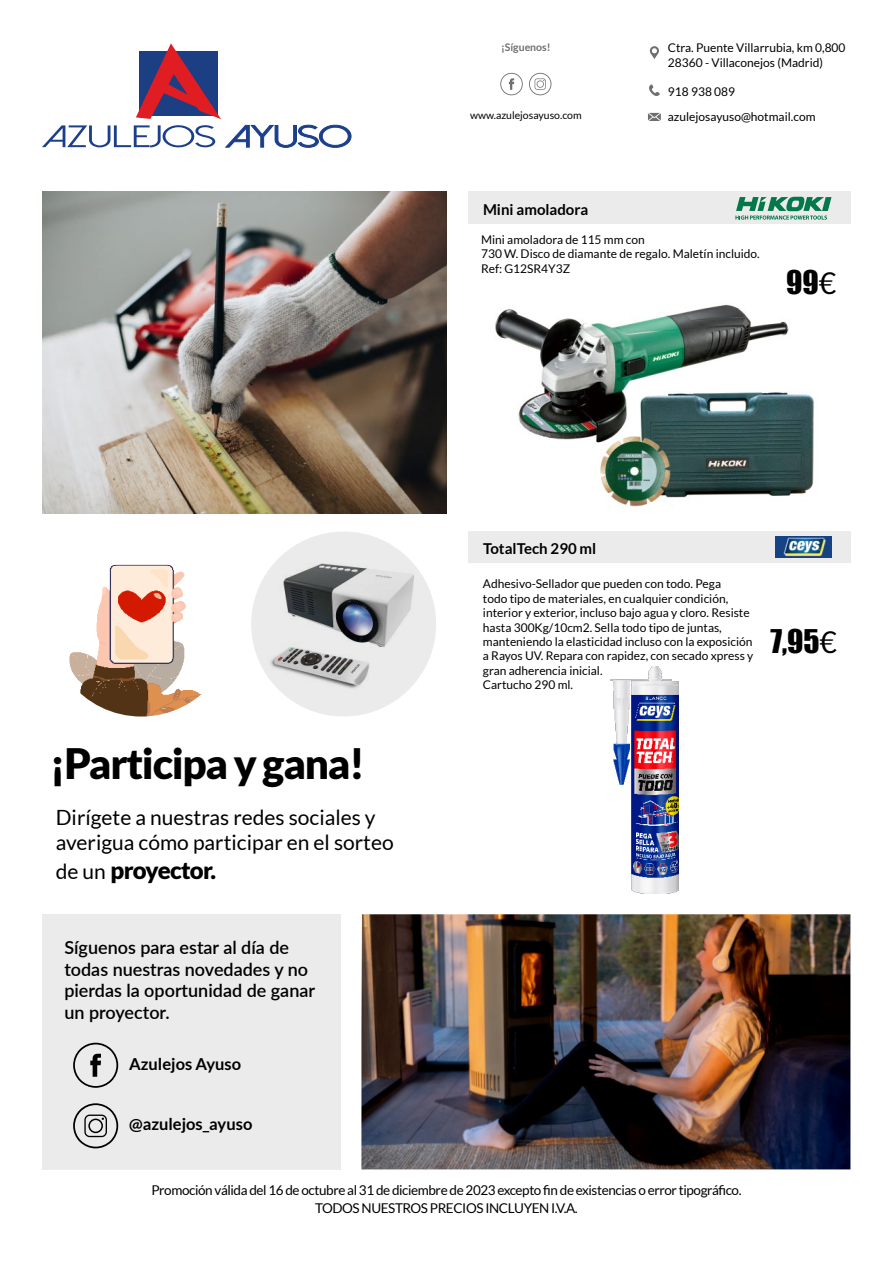
<style>
.page{position:relative;width:893px;height:1263px;background:#fff}
.page>*{position:absolute;margin:0;border:0;box-sizing:border-box;transform-origin:0 0}
.t1{font:900 42px "Lato";letter-spacing:-.03em;color:#000}
.t2{font:30px "Impact";color:#000}
.t3{font:900 24px "Lato";letter-spacing:-.03em;color:#000}
.t4{font:21px/25.2px "Lato";color:#000}
.t5{font:600 18px/21.6px "Lato";color:#000}
.t6{font:700 16.5px "Lato";color:#000}
.t7{font:700 15px "Lato";color:#000}
.t8{font:13.5px/18px "Lato";letter-spacing:-.03em;color:#000;text-align:center}
.t9{font:12px/14.4px "Lato";color:#000}
.t10{font:10.5px "Lato";color:#000}
.t11{font:700 10.5px "Lato";color:#706f6f}
.s1{font-family:"Lato"}
.s2{font-weight:400;font-size:21px}
</style>
<div class="page">
<div style="left:251px;top:531px;width:185px;height:185px;background:#ebebeb;border-radius:50%"></div>
<img style="left:256px;top:564px;width:169px;height:126px">
<img style="left:42px;top:191px;width:404px;height:323px">
<div style="left:43px;top:914px;width:298px;height:255px;background:#ebebeb"></div>
<img style="left:69px;top:565px;width:133px;height:151px">
<div style="left:468px;top:531px;width:382px;height:32px;background:#ebebeb"></div>
<div style="left:468px;top:191px;width:382px;height:33px;background:#ebebeb"></div>
<img style="left:495px;top:304px;width:319px;height:203px">
<img style="left:610px;top:666px;width:68px;height:228px">
<img style="left:361px;top:914px;width:489px;height:255px">
<img style="left:775px;top:536px;width:56px;height:22px">
<svg style="left:735px;top:197px;width:96px;height:23px"></svg>
<svg style="left:73px;top:1043px;width:45px;height:45px"></svg>
<svg style="left:73px;top:1103px;width:45px;height:45px"></svg>
<svg style="left:649px;top:84px;width:11px;height:12px"></svg>
<svg style="left:650px;top:46px;width:9px;height:13px"></svg>
<svg style="left:648px;top:113px;width:13px;height:8px"></svg>
<svg style="left:500px;top:73px;width:23px;height:22px"></svg>
<svg style="left:529px;top:73px;width:22px;height:22px"></svg>
<svg style="left:42px;top:43px;width:310px;height:105px"></svg>
<p class="t11" style="left:501px;top:42px;width:51px">¡Síguenos!</p>
<p class="t10" style="left:470px;top:110px;width:113px">www.azulejosayuso.com</p>
<p class="t7" style="left:483px;top:201px;width:107px">Mini amoladora</p>
<p class="t9" style="left:668px;top:41px;width:179px">Ctra. Puente Villarrubia, km 0,800</p>
<p class="t9" style="left:668px;top:55px;width:157px">28360 - Villaconejos (Madrid)</p>
<p class="t9" style="left:668px;top:84px;width:69px">918 938 089</p>
<p class="t9" style="left:668px;top:109px;width:149px">azulejosayuso@hotmail.com</p>
<p class="t9" style="left:481px;top:232px;width:280px">Mini amoladora de 115 mm con<br>730 W. Disco de diamante de regalo. Maletín incluido.<br>Ref: G12SR4Y3Z</p>
<h2 class="t2" style="left:786px;top:259px;width:51px">99<span class="s1">€</span></h2>
<p class="t7" style="left:483px;top:540px;width:115px">TotalTech 290 ml</p>
<p class="t9" style="left:483px;top:577px;width:272px">Adhesivo-Sellador que pueden con todo. Pega<br>todo tipo de materiales, en cualquier condición, interior y exterior, incluso bajo agua y cloro. Resiste hasta 300Kg/10cm2. Sella todo tipo de juntas, manteniendo la elasticidad incluso con la exposición a Rayos UV. Repara con rapidez, con secado xpress y gran adherencia inicial.<br>Cartucho 290 ml.</p>
<h2 class="t2" style="left:770px;top:617px;width:68px">7,95<span class="s1">€</span></h2>
<h1 class="t1" style="left:50px;top:739px;width:316px">¡Participa y gana!</h1>
<h3 class="t4" style="left:56px;top:804px;width:339px">Dirígete a nuestras redes sociales y averigua cómo participar en el sorteo</h3>
<h3 class="t3" style="left:56px;top:856px;width:162px"><span class="s2">de un</span> proyector.</h3>
<h3 class="t5" style="left:64px;top:936px;width:252px">Síguenos para estar al día de todas nuestras novedades y no pierdas la oportunidad de ganar un proyector.</h3>
<p class="t6" style="left:129px;top:1055px;width:114px">Azulejos Ayuso</p>
<p class="t6" style="left:129px;top:1114px;width:125px">@azulejos_ayuso</p>
<p class="t8" style="left:151px;top:1181px;width:592px">Promoción válida del 16 de octubre al 31 de diciembre de 2023 excepto fin de existencias o error tipográfico.<br>TODOS NUESTROS PRECIOS INCLUYEN I.V.A.</p>
</div>
